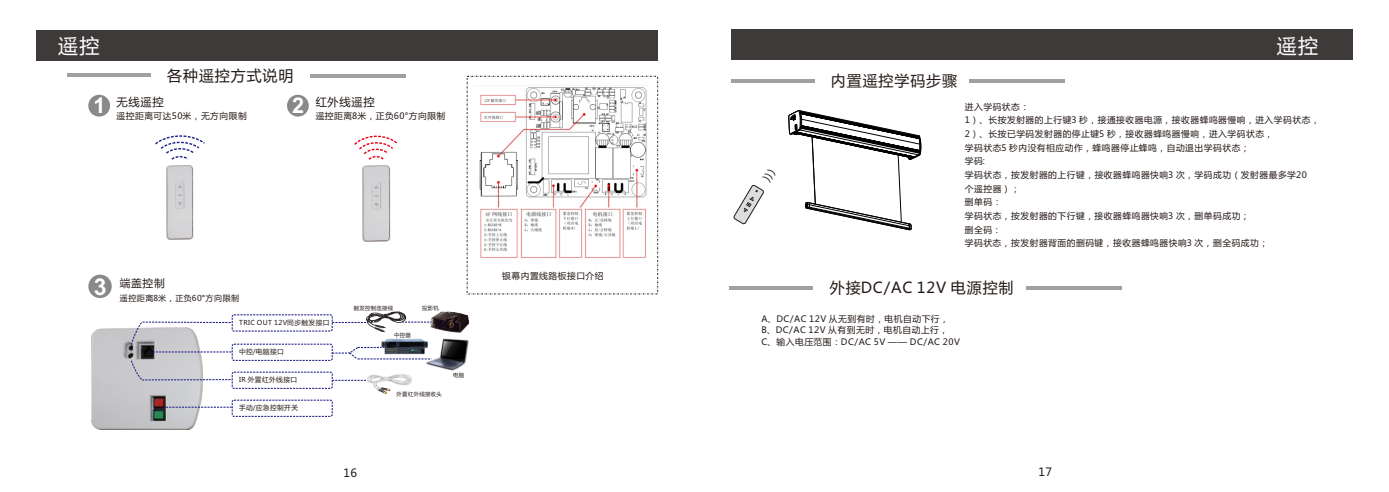
<style>
.page{position:relative;width:1389px;height:492px;background:#fff}
.page>*{position:absolute;margin:0;border:0;box-sizing:border-box;transform-origin:0 0}
.t1{font:20px "Microsoft Ya Hei";color:#fff}
.t2{font:15px "Microsoft Ya Hei";letter-spacing:.06em;color:#231916}
.t3{font:11.25px "Microsoft Ya Hei";letter-spacing:.06em;color:#231916}
.t4{font:10.75px "Microsoft Ya Hei";color:#231916}
.t5{font:8.75px/13.6px "Microsoft Ya Hei";letter-spacing:.06em;color:#231916}
.t6{font:8px "Microsoft Ya Hei";letter-spacing:.06em;color:#231916}
.t7{font:6.75px "Microsoft Ya Hei";letter-spacing:.06em;color:#231916}
.t8{font:5.38px "Microsoft Ya Hei";letter-spacing:.06em;color:#231916}
.s1{font-family:"Arial";font-weight:700;font-size:21.62px;color:#fff}
.s2{font-family:"Arial";font-weight:700;font-size:23.25px;color:#fff}
</style>
<div class="page">
<div style="left:36px;top:30px;width:621px;height:31px;background:#3e3a39"></div>
<hr style="left:67px;top:73px;width:83px;height:4px;background:#a0a0a1">
<hr style="left:310px;top:74px;width:96px;height:4px;background:#a0a0a1">
<svg style="left:155px;top:135px;width:50px;height:25px"></svg>
<svg style="left:354px;top:135px;width:43px;height:25px"></svg>
<img style="left:166px;top:166px;width:28px;height:73px">
<img style="left:362px;top:166px;width:29px;height:75px">
<div style="left:88px;top:95px;width:22px;height:21px;background:#898989;border-radius:50%"></div>
<div style="left:287px;top:95px;width:22px;height:21px;background:#898989;border-radius:50%"></div>
<img style="left:92px;top:328px;width:110px;height:101px">
<div style="left:232px;top:314px;width:101px;height:17px;border:1px dashed #1e2188;border-radius:2px"></div>
<div style="left:232px;top:371px;width:101px;height:17px;border:1px dashed #1e2188;border-radius:2px"></div>
<div style="left:232px;top:343px;width:101px;height:17px;border:1px dashed #1e2188;border-radius:2px"></div>
<div style="left:232px;top:399px;width:101px;height:17px;border:1px dashed #1e2188;border-radius:2px"></div>
<svg style="left:130px;top:320px;width:103px;height:25px"></svg>
<svg style="left:153px;top:351px;width:79px;height:1px"></svg>
<svg style="left:130px;top:359px;width:103px;height:21px"></svg>
<svg style="left:166px;top:406px;width:66px;height:1px"></svg>
<img style="left:381px;top:338px;width:40px;height:7px">
<img style="left:421px;top:338px;width:48px;height:33px">
<svg style="left:332px;top:345px;width:99px;height:15px"></svg>
<img style="left:364px;top:374px;width:48px;height:20px">
<img style="left:429px;top:311px;width:40px;height:22px">
<svg style="left:406px;top:321px;width:25px;height:1px"></svg>
<svg style="left:332px;top:379px;width:34px;height:1px"></svg>
<img style="left:366px;top:311px;width:40px;height:21px">
<div style="left:88px;top:274px;width:24px;height:24px;background:#898989;border-radius:50%"></div>
<div style="left:731px;top:29px;width:621px;height:31px;background:#3e3a39"></div>
<hr style="left:730px;top:79px;width:84px;height:3px;background:#a0a0a1">
<hr style="left:968px;top:79px;width:96px;height:4px;background:#a0a0a1">
<svg style="left:788px;top:110px;width:133px;height:120px"></svg>
<svg style="left:729px;top:286px;width:84px;height:3px"></svg>
<hr style="left:1026px;top:286px;width:95px;height:4px;background:#a0a0a1">
<img style="left:479px;top:85px;width:168px;height:173px">
<svg style="left:733px;top:184px;width:31px;height:40px"></svg>
<h1 class="t1" style="left:58px;top:37px;width:43px">遥控</h1>
<h2 class="t2" style="left:167px;top:68px;width:128px">各种遥控方式说明</h2>
<p class="t3" style="left:93px;top:97px;width:72px"><span class="s1">1</span> 无线遥控</p>
<p class="t5" style="left:117px;top:110px;width:132px">遥控距离可达50米，无方向限制</p>
<p class="t3" style="left:292px;top:97px;width:84px"><span class="s1">2</span> 红外线遥控</p>
<p class="t5" style="left:316px;top:110px;width:131px">遥控距离8米，正负60°方向限制</p>
<p class="t4" style="left:94px;top:278px;width:72px"><span class="s2">3</span> 端盖控制</p>
<p class="t6" style="left:120px;top:294px;width:121px">遥控距离8米，正负60°方向限制</p>
<p class="t7" style="left:239px;top:319px;width:92px">TRIC OUT 12V同步触发接口</p>
<p class="t7" style="left:239px;top:348px;width:46px">中控/电脑接口</p>
<p class="t7" style="left:239px;top:376px;width:60px">IR 外置红外线接口</p>
<p class="t7" style="left:239px;top:404px;width:60px">手动/应急控制开关</p>
<p class="t8" style="left:354px;top:305px;width:41px">触发控制连接线</p>
<p class="t8" style="left:422px;top:305px;width:18px">投影机</p>
<p class="t8" style="left:394px;top:332px;width:18px">中控器</p>
<p class="t8" style="left:396px;top:391px;width:47px">外置红外线接收头</p>
<p class="t8" style="left:453px;top:372px;width:13px">电脑</p>
<p class="t5" style="left:502px;top:269px;width:103px">银幕内置线路板接口介绍</p>
<h2 class="t2" style="left:830px;top:74px;width:128px">内置遥控学码步骤</h2>
<h1 class="t1" style="left:1276px;top:37px;width:43px">遥控</h1>
<p class="t5" style="left:964px;top:100px;width:356px">进入学码状态：<br>1）、长按发射器的上行键3 秒，接通接收器电源，接收器蜂鸣器慢响，进入学码状态，<br>2）、长按已学码发射器的停止键5 秒，接收器蜂鸣器慢响，进入学码状态，<br>学码状态5 秒内没有相应动作，蜂鸣器停止蜂鸣，自动退出学码状态；<br>学码:<br>学码状态，按发射器的上行键，接收器蜂鸣器快响3 次，学码成功（发射器最多学20<br>个遥控器）；<br>删单码：<br>学码状态，按发射器的下行键，接收器蜂鸣器快响3 次，删单码成功；<br>删全码：<br>学码状态，按发射器背面的删码键，接收器蜂鸣器快响3 次，删全码成功；</p>
<h2 class="t2" style="left:829px;top:280px;width:185px">外接DC/AC 12V 电源控制</h2>
<p class="t5" style="left:761px;top:313px;width:200px;line-height:11.5px">A、DC/AC 12V 从无到有时，电机自动下行，<br>B、DC/AC 12V 从有到无时，电机自动上行，<br>C、输入电压范围：DC/AC 5V —— DC/AC 20V</p>
<p class="t3" style="left:343px;top:467px;width:15px">16</p>
<p class="t3" style="left:1038px;top:466px;width:15px">17</p>
</div>
